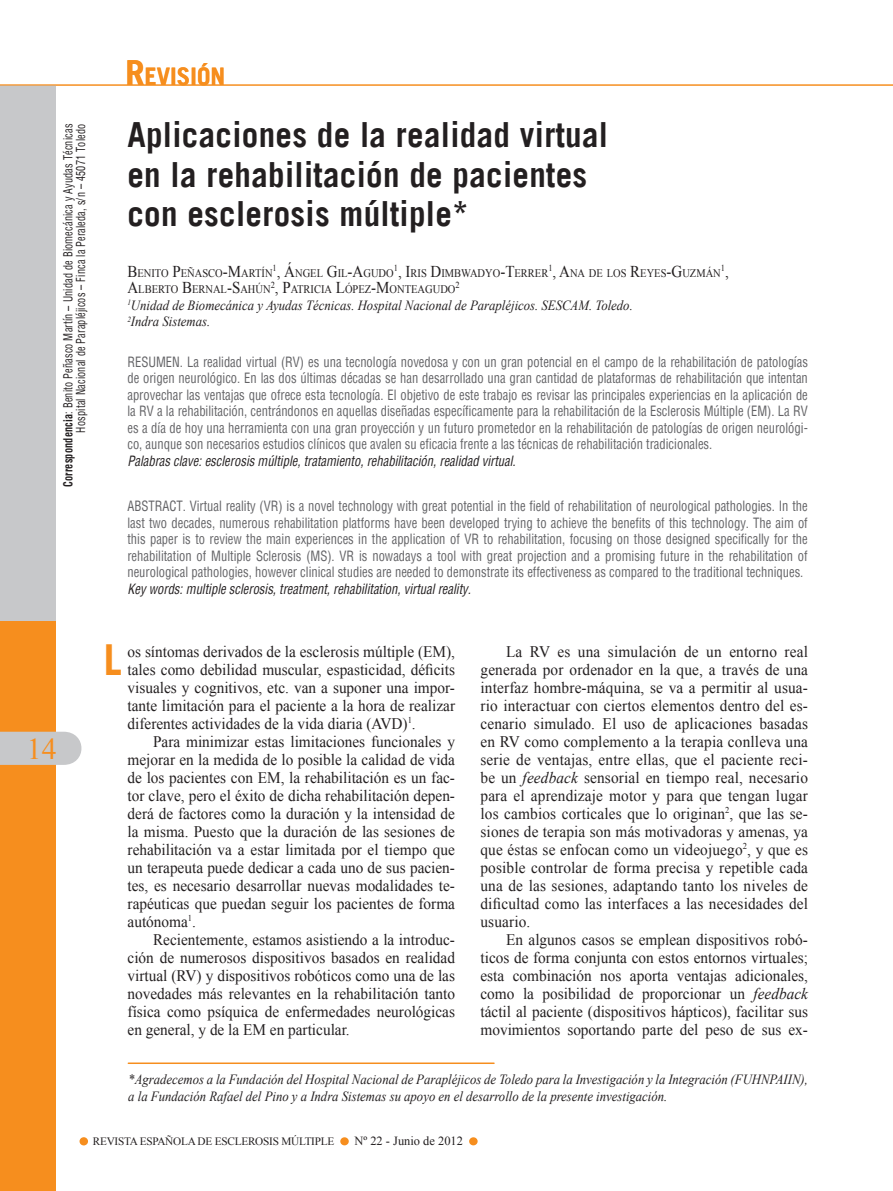
<style>
.page{position:relative;width:893px;height:1191px;background:#fff}
.page>*{position:absolute;margin:0;border:0;box-sizing:border-box;transform-origin:0 0}
.t1{font:700 42.75px "Trade Gothic";color:#f68e1e;scale:.95 1}
.t2{font:700 34.65px/39.6px "Trade Gothic";letter-spacing:.01em;color:#231f20;scale:.95 1}
.t3{font:30px "Times New Roman";color:#f68e1e}
.t4{font:700 24.15px "Trade Gothic";color:#f68e1e}
.t5{font:16.05px/18px "Times New Roman";color:#231f20;text-align:justify;scale:.95 1}
.t6{font:italic 14.1px/16.5px "Times New Roman";color:#231f20;scale:.91 1}
.t7{font:condensed 13.8px/16.5px "Helvetica";color:#636366;text-align:justify;scale:.91 1}
.t8{font:italic condensed 13.8px "Helvetica";color:#231f20;scale:.91 1}
.t9{font:12.45px "Times New Roman";color:#231f20}
.t10{font:condensed 12.15px/12.8px "Helvetica";letter-spacing:.02em;color:#231f20;text-align:right;scale:.84 1}
.t11{font:11.55px "Times New Roman";color:#231f20;scale:.91 1}
.t12{font:11.25px "Times New Roman";letter-spacing:-.02em;color:#231f20}
.t13{font:9.3px "Times New Roman";color:#231f20;scale:.91 1}
.s1{font-weight:700}
.s2{font-size:34.5px}
.s3{font-size:16.5px}
.s4{font-style:italic}
</style>
<div class="page">
<div style="left:0;top:85px;width:56px;height:536px;background:#c7c8ca"></div>
<div style="left:0;top:621px;width:56px;height:570px;background:#f68e1e"></div>
<svg style="left:0;top:731px;width:82px;height:34px;background:#cacaca"></svg>
<div style="left:80px;top:1137px;width:8px;height:8px;background:#f68e1e;border-radius:50%"></div>
<div style="left:340px;top:1137px;width:9px;height:8px;background:#f68e1e;border-radius:50%"></div>
<div style="left:469px;top:1137px;width:9px;height:8px;background:#f68e1e;border-radius:50%"></div>
<hr style="left:0;top:85px;width:893px;height:1px;background:#f68e1e">
<hr style="left:128px;top:1062px;width:366px;height:2px;background:#f68e1e">
<p class="t10" style="left:62px;top:487px;width:434px;rotate:-90deg"><span class="s1">Correspondencia</span>: Benito Peñasco Martín – Unidad de Biomecánica y Ayudas Técnicas<br>Hospital Nacional de Parapléjicos – Finca la Peraleda, s/n – 45071 Toledo</p>
<h3 class="t4" style="left:126px;top:61px;width:101px"><span class="s2">R</span>EVISIÓN</h3>
<h2 class="t2" style="left:127px;top:114px;width:507px">Aplicaciones de la realidad virtual en la rehabilitación de pacientes con esclerosis múltiple*</h2>
<p class="t11" style="left:127px;top:265px;width:654px"><span class="s3">B</span>ENITO <span class="s3">P</span>EÑASCO<span class="s3">-M</span>ARTÍN<sup>1</sup><span class="s3">, Á</span>NGEL <span class="s3">G</span>IL<span class="s3">-A</span>GUDO<sup>1</sup><span class="s3">, I</span>RIS <span class="s3">D</span>IMBWADYO<span class="s3">-T</span>ERRER<sup>1</sup><span class="s3">, A</span>NA DE LOS <span class="s3">R</span>EYES <span class="s3">-G</span>UZMÁN</p>
<p class="t13" style="left:721px;top:262px;width:10px">1<span class="s3">,</span></p>
<p class="t11" style="left:127px;top:282px;width:362px"><span class="s3">A</span>LBERTO <span class="s3">B</span>ERNAL<span class="s3">-S</span>AHÚN<sup>2</sup><span class="s3">, P</span>ATRICIA <span class="s3">L</span>ÓPEZ<span class="s3">-M</span>ONTEAGUDO</p>
<p class="t13" style="left:456px;top:278px;width:6px">2</p>
<p class="t6" style="left:127px;top:297px;width:557px"><sup>1</sup>Unidad de Biomecánica y Ayudas Técnicas. Hospital Nacional de Parapléjicos. SESCAM. Toledo.<br><sup>2</sup>Indra Sistemas.</p>
<p class="t7" style="left:127px;top:353px;width:749px">RESUMEN. La realidad virtual (RV) es una tecnología novedosa y con un gran potencial en el campo de la rehabilitación de patologías de origen neurológico. En las dos últimas décadas se han desarrollado una gran cantidad de plataformas de rehabilitación que intentan aprovechar las ventajas que ofrece esta tecnología. El objetivo de este trabajo es revisar las principales experiencias en la aplicación de la RV a la rehabilitación, centrándonos en aquellas diseñadas específicamente para la rehabilitación de la Esclerosis Múltiple (EM). La RV es a día de hoy una herramienta con una gran proyección y un futuro prometedor en la rehabilitación de patologías de origen neurológi&shy;co, aunque son necesarios estudios clínicos que avalen su eficacia frente a las técnicas de rehabilitación tradicionales.</p>
<p class="t8" style="left:127px;top:452px;width:428px">Palabras clave: esclerosis múltiple, tratamiento, rehabilitación, realidad virtual.</p>
<p class="t7" style="left:127px;top:497px;width:749px">ABSTRACT. Virtual reality (VR) is a novel technology with great potential in the field of rehabilitation of neurological pathologies. In the last two decades, numerous rehabilitation platforms have been developed trying to achieve the benefits of this technology. The aim of this paper is to review the main experiences in the application of VR to rehabilitation, focusing on those designed specifically for the rehabilitation of Multiple Sclerosis (MS). VR is nowadays a tool with great projection and a promising future in the rehabilitation of neurological pathologies, however clinical studies are needed to demonstrate its effectiveness as compared to the traditional techniques.</p>
<p class="t8" style="left:127px;top:579px;width:379px">Key words: multiple sclerosis, treatment, rehabilitation, virtual reality.</p>
<h3 class="t3" style="left:27px;top:728px;width:31px">14</h3>
<h1 class="t1" style="left:104px;top:633px;width:21px">L</h1>
<p class="t5" style="left:128px;top:642px;width:346px">os síntomas derivados de la esclerosis múltiple (EM), tales como debilidad muscular, espasticidad, déficits visuales y cognitivos, etc. van a suponer una impor&shy;tante limitación para el paciente a la hora de realizar diferentes actividades de la vida diaria (AVD)<sup>1</sup>.</p>
<p class="t5" style="left:128px;top:732px;width:346px;text-indent:26px">Para minimizar estas limitaciones funcionales y mejorar en la medida de lo posible la calidad de vida de los pacientes con EM, la rehabilitación es un fac&shy;tor clave, pero el éxito de dicha rehabilitación depen&shy;derá de factores como la duración y la intensidad de la misma. Puesto que la duración de las sesiones de rehabilitación va a estar limitada por el tiempo que un terapeuta puede dedicar a cada uno de sus pacien&shy;tes, es necesario desarrollar nuevas modalidades te&shy;rapéuticas que puedan seguir los pacientes de forma autónoma<sup>1</sup>.</p>
<p class="t5" style="left:128px;top:930px;width:346px;text-indent:26px">Recientemente, estamos asistiendo a la introduc&shy;ción de numerosos dispositivos basados en realidad virtual (RV) y dispositivos robóticos como una de las novedades más relevantes en la rehabilitación tanto física como psíquica de enfermedades neurológicas en general, y de la EM en particular.</p>
<p class="t5" style="left:480px;top:642px;width:346px;text-indent:26px">La RV es una simulación de un entorno real generada por ordenador en la que, a través de una interfaz hombre-máquina, se va a permitir al usua&shy;rio interactuar con ciertos elementos dentro del es&shy;cenario simulado. El uso de aplicaciones basadas en RV como complemento a la terapia conlleva una serie de ventajas, entre ellas, que el paciente reci&shy;be un <span class="s4">feedback</span> sensorial en tiempo real, necesario para el aprendizaje motor y para que tengan lugar los cambios corticales que lo originan<sup>2</sup>, que las se&shy;siones de terapia son más motivadoras y amenas, ya que éstas se enfocan como un videojuego<sup>2</sup>, y que es posible controlar de forma precisa y repetible cada una de las sesiones, adaptando tanto los niveles de dificultad como las interfaces a las necesidades del usuario.</p>
<p class="t5" style="left:480px;top:930px;width:346px;text-indent:26px">En algunos casos se emplean dispositivos robó&shy;ticos de forma conjunta con estos entornos virtuales; esta combinación nos aporta ventajas adicionales, como la posibilidad de proporcionar un <span class="s4">feedback </span>táctil al paciente (dispositivos hápticos), facilitar sus movimientos soportando parte del peso de sus ex-</p>
<p class="t6" style="left:128px;top:1071px;width:748px">*Agradecemos a la Fundación del Hospital Nacional de Parapléjicos de Toledo para la Investigación y la Integración (FUHNPAIIN), a la Fundación Rafael del Pino y a Indra Sistemas su apoyo en el desarrollo de la presente investigación.</p>
<p class="t12" style="left:93px;top:1133px;width:243px">REVISTA ESPAÑOLA DE ESCLEROSIS MÚLTIPLE</p>
<p class="t9" style="left:354px;top:1132px;width:110px">Nº 22 - Junio de 2012</p>
</div>
